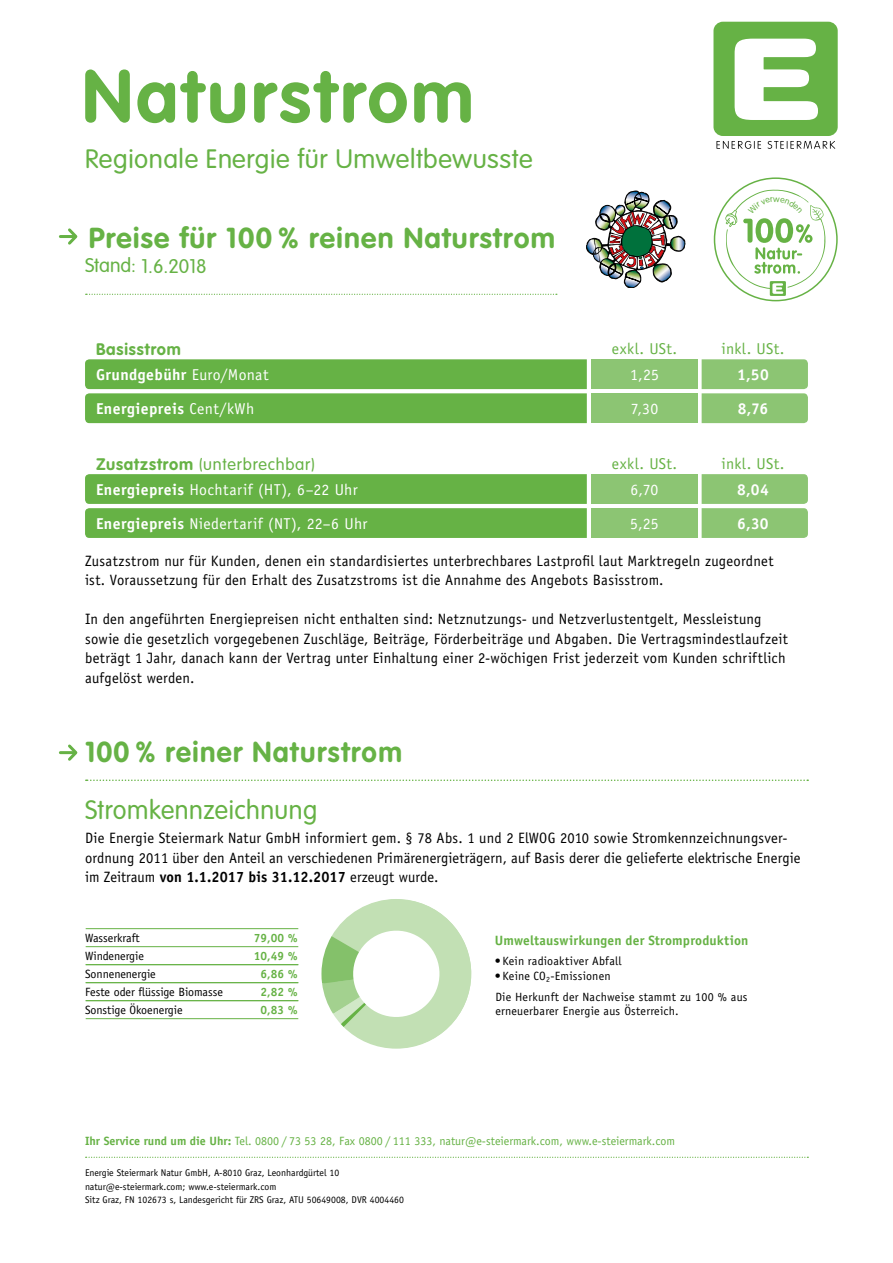
<style>
.page{position:relative;width:893px;height:1263px;background:#fff}
.page>*{position:absolute;margin:0;border:0;box-sizing:border-box;transform-origin:0 0}
.t1{font:700 73.5px "VAG Rounded";letter-spacing:.045em;color:#66b245}
.t2{font:700 28.5px "VAG Rounded";letter-spacing:.045em;color:#66b245}
.t3{font:300 26.25px "VAG Rounded";letter-spacing:.02em;color:#66b245}
.t4{font:300 19.5px "VAG Rounded";letter-spacing:-.005em;color:#66b245}
.t5{font:300 16.5px "VAG Rounded";letter-spacing:.045em;color:#66b245}
.t6{font:700 16.5px "VAG Rounded";letter-spacing:.05em;color:#66b245}
.t7{font:15.75px "Officina Sans Std";letter-spacing:.02em;color:#fff}
.t8{font:700 15.75px "Officina Sans Std";letter-spacing:.025em;color:#fff}
.t9{font:15.75px "Officina Sans Std";letter-spacing:.015em;color:#66b245}
.t10{font:15px/19.5px "Officina Sans Std";letter-spacing:.015em;color:#000}
.t11{font:700 13.5px "Officina Sans Std";letter-spacing:.01em;color:#66b245}
.t12{font:12px/14.4px "Officina Sans Std";letter-spacing:.01em;color:#000}
.t13{font:12px "Officina Sans Std";color:#66b245}
.t14{font:700 12px "Officina Sans Std";color:#66b245}
.t15{font:12px "Officina Sans Std";letter-spacing:-.01em;color:#000}
.t16{font:9.75px/13.5px "Officina Sans Std";color:#000}
.s1{font-weight:400}
.s2{font-weight:700}
</style>
<div class="page">
<svg style="left:86px;top:1157px;width:722px;height:1px"></svg>
<svg style="left:60px;top:228px;width:18px;height:17px"></svg>
<svg style="left:86px;top:779px;width:722px;height:2px"></svg>
<svg style="left:60px;top:744px;width:18px;height:17px"></svg>
<hr style="left:86px;top:928px;width:212px;height:1px;background:#66b245">
<hr style="left:86px;top:946px;width:212px;height:1px;background:#66b245">
<hr style="left:86px;top:964px;width:212px;height:1px;background:#66b245">
<hr style="left:86px;top:982px;width:212px;height:1px;background:#66b245">
<hr style="left:86px;top:1000px;width:212px;height:1px;background:#66b245">
<hr style="left:86px;top:1018px;width:212px;height:1px;background:#66b245">
<div style="left:591px;top:359px;width:106px;height:30px;background:#8cc573"></div>
<div style="left:591px;top:393px;width:106px;height:30px;background:#8cc573"></div>
<svg style="left:85px;top:359px;width:502px;height:64px;background:#71b752"></svg>
<svg style="left:702px;top:359px;width:106px;height:64px;background:#94c97d"></svg>
<div style="left:591px;top:474px;width:106px;height:30px;background:#8cc573"></div>
<div style="left:591px;top:508px;width:106px;height:30px;background:#8cc573"></div>
<svg style="left:85px;top:474px;width:502px;height:64px;background:#70b752"></svg>
<svg style="left:702px;top:474px;width:106px;height:64px;background:#94c97d"></svg>
<svg style="left:86px;top:294px;width:471px;height:1px"></svg>
<div style="left:713px;top:22px;width:125px;height:114px;background:#66b245;border-radius:9px"></div>
<svg style="left:735px;top:39px;width:83px;height:81px"></svg>
<svg style="left:716px;top:141px;width:45px;height:8px"></svg>
<svg style="left:768px;top:141px;width:67px;height:8px"></svg>
<img style="left:586px;top:191px;width:99px;height:97px">
<svg style="left:321px;top:899px;width:151px;height:150px"></svg>
<svg style="left:725px;top:190px;width:101px;height:106px"></svg>
<h1 class="t1" style="left:82px;top:53px;width:393px">Naturstrom</h1>
<h3 class="t3" style="left:85px;top:144px;width:449px">Regionale Energie für Umweltbewusste</h3>
<h2 class="t2" style="left:89px;top:221px;width:468px">Preise für 100 % reinen Naturstrom</h2>
<h3 class="t4" style="left:85px;top:254px;width:81px">Stand: 5</h3>
<h3 class="t4" style="left:141px;top:255px;width:67px">1.6.2018</h3>
<p class="t6" style="left:96px;top:340px;width:86px">Basisstrom</p>
<p class="t9" style="left:612px;top:340px;width:67px">exkl. USt.</p>
<p class="t9" style="left:721px;top:340px;width:64px">inkl. USt.</p>
<p class="t8" style="left:96px;top:365px;width:174px">Grundgebühr <span class="s1">Euro/Monat</span></p>
<p class="t7" style="left:630px;top:365px;width:30px">1,25</p>
<p class="t8" style="left:737px;top:365px;width:33px">1,50</p>
<p class="t8" style="left:96px;top:399px;width:160px">Energiepreis <span class="s1">Cent/kWh</span></p>
<p class="t7" style="left:631px;top:399px;width:29px">7,30</p>
<p class="t8" style="left:738px;top:399px;width:32px">8,76</p>
<p class="t5" style="left:96px;top:455px;width:221px"><span class="s2">Zusatzstrom</span> (unterbrechbar)</p>
<p class="t9" style="left:612px;top:455px;width:67px">exkl. USt.</p>
<p class="t9" style="left:721px;top:455px;width:64px">inkl. USt.</p>
<p class="t7" style="left:96px;top:480px;width:263px"><span class="s2">Energiepreis</span> Hochtarif (HT), 6–22 Uhr</p>
<p class="t7" style="left:631px;top:480px;width:29px">6,70</p>
<p class="t8" style="left:737px;top:479px;width:33px">8,04</p>
<p class="t7" style="left:96px;top:514px;width:273px"><span class="s2">Energiepreis</span> Niedertarif (NT), 22–6 Uhr</p>
<p class="t7" style="left:630px;top:514px;width:30px">5,25</p>
<p class="t8" style="left:737px;top:514px;width:33px">6,30</p>
<p class="t10" style="left:85px;top:551px;width:690px">Zusatzstrom nur für Kunden, denen ein standardisiertes unterbrechbares Lastprofil laut Marktregeln zugeordnet ist. Voraussetzung für den Erhalt des Zusatzstroms ist die Annahme des Angebots Basisstrom.</p>
<p class="t10" style="left:85px;top:609px;width:704px">In den angeführten Energiepreisen nicht enthalten sind: Netznutzungs- und Netzverlustentgelt, Messleistung sowie die gesetzlich vorgegebenen Zuschläge, Beiträge, Förderbeiträge und Abgaben. Die Vertragsmindestlaufzeit beträgt 1 Jahr, danach kann der Vertrag unter Einhaltung einer 2-wöchigen Frist jederzeit vom Kunden schriftlich aufgelöst werden.</p>
<h2 class="t2" style="left:85px;top:735px;width:318px">100 % reiner Naturstrom</h2>
<h3 class="t3" style="left:85px;top:794px;width:234px">Stromkennzeichnung</h3>
<p class="t10" style="left:85px;top:828px;width:717px">Die Energie Steiermark Natur GmbH informiert gem. § 78 Abs. 1 und 2 ElWOG 2010 sowie Stromkennzeichnungsver&shy;ordnung 2011 über den Anteil an verschiedenen Primärenergieträgern, auf Basis derer die gelieferte elektrische Energie im Zeitraum <span class="s2">von 1.1.2017 bis 31.12.2017</span> erzeugt wurde.</p>
<p class="t12" style="left:85px;top:931px;width:56px">Wasserkraft</p>
<p class="t14" style="left:254px;top:930px;width:45px">79,00 %</p>
<p class="t15" style="left:85px;top:949px;width:60px">Windenergie</p>
<p class="t14" style="left:254px;top:948px;width:45px">10,49 %</p>
<p class="t12" style="left:85px;top:967px;width:72px">Sonnenenergie</p>
<p class="t14" style="left:261px;top:966px;width:39px">6,86 %</p>
<p class="t12" style="left:85px;top:985px;width:140px">Feste oder flüssige Biomasse</p>
<p class="t14" style="left:261px;top:984px;width:39px">2,82 %</p>
<p class="t12" style="left:85px;top:1003px;width:99px">Sonstige Ökoenergie</p>
<p class="t14" style="left:261px;top:1002px;width:39px">0,83 %</p>
<p class="t11" style="left:495px;top:932px;width:255px">Umweltauswirkungen der Stromproduktion</p>
<p class="t12" style="left:495px;top:954px;width:128px">•Kein radioaktiver Abfall</p>
<p class="t12" style="left:495px;top:969px;width:117px">•Keine CO<sub>2</sub>-Emissionen</p>
<p class="t12" style="left:637px;top:989px;width:164px">stammt zu 100% aus Österreich.</p>
<p class="t12" style="left:495px;top:989px;width:254px">Die Herkunft der Nachweise stammt zu 100 % aus erneuerbarer Energie aus Österreich.</p>
<p class="t13" style="left:85px;top:1134px;width:592px"><span class="s2">Ihr Service rund um die Uhr:</span> Tel. 0800 / 73 53 28, Fax 0800 / 111 333, natur@e-steiermark.com, www.e-steiermark.com</p>
<p class="t16" style="left:85px;top:1166px;width:320px">Energie Steiermark Natur GmbH, A-8010 Graz, Leonhardgürtel 10 natur@e-steiermark.com; www.e-steiermark.com<br>Sitz Graz, FN 102673 s, Landesgericht für ZRS Graz, ATU 50649008, DVR 4004460</p>
</div>
